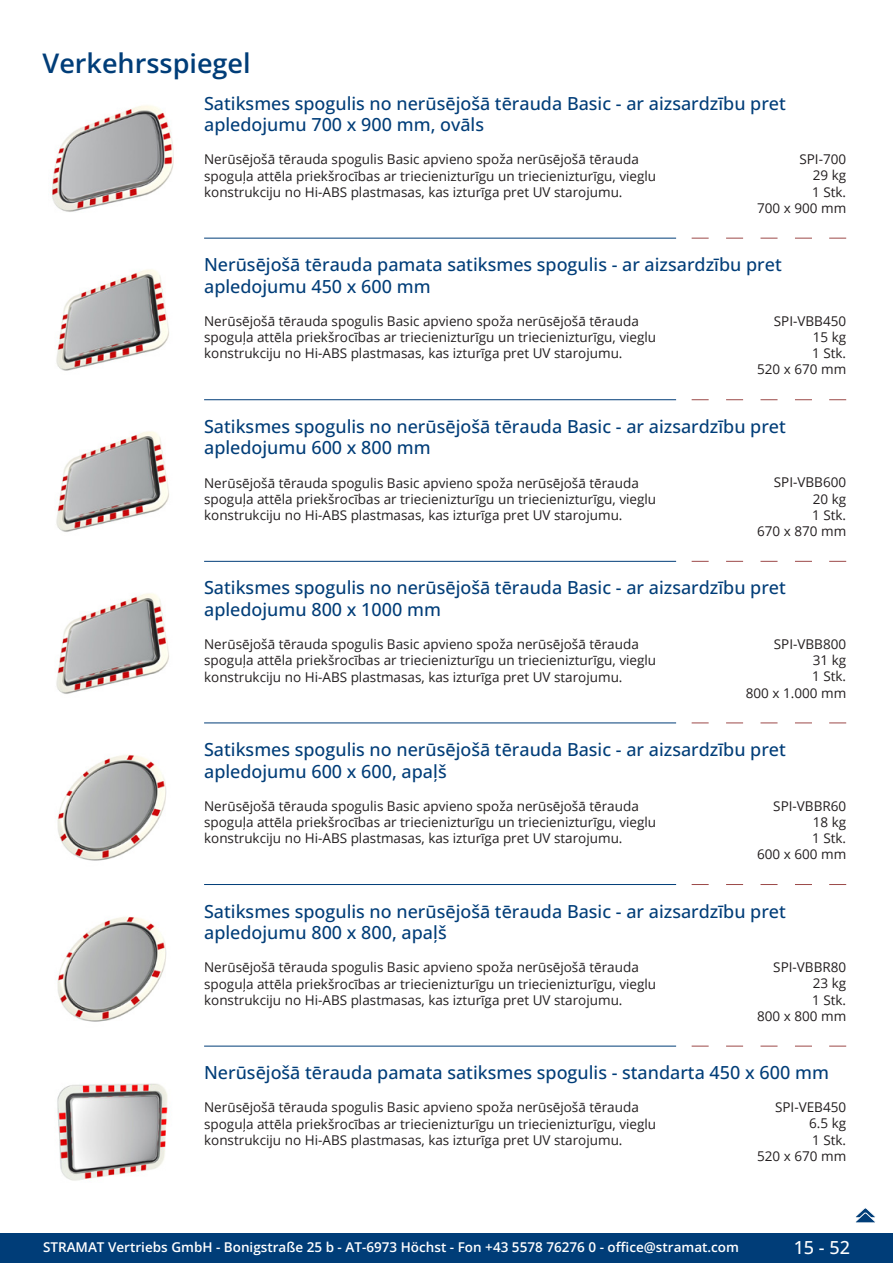
<style>
.page{position:relative;width:893px;height:1263px;background:#fff}
.page>*{position:absolute;margin:0;border:0;box-sizing:border-box;transform-origin:0 0}
.GruppeName{font:600 27px "Open Sans";color:#003d78}
.ArtikelName{font:500 18px/21.6px "Open Sans";color:#003d78}
.t1{font:500 18px "Open Sans";color:#fff}
.Beschreibung{font:13.5px/16.2px "Open Sans";color:#231f20}
.ArtikelNummer{font:13.5px "Open Sans";color:#231f20}
.t2{font:600 13.5px "Open Sans";color:#fff}
</style>
<div class="page">
<div style="left:0;top:1233px;width:893px;height:30px;background:#003d78"></div>
<img style="left:51px;top:105px;width:123px;height:107px">
<img style="left:56px;top:269px;width:113px;height:102px">
<svg style="left:692px;top:238px;width:17px;height:1px"></svg>
<svg style="left:726px;top:238px;width:17px;height:1px"></svg>
<svg style="left:760px;top:238px;width:17px;height:1px"></svg>
<svg style="left:795px;top:238px;width:17px;height:1px"></svg>
<svg style="left:829px;top:238px;width:17px;height:1px"></svg>
<hr style="left:204px;top:238px;width:472px;height:1px;background:#003d78">
<img style="left:56px;top:431px;width:113px;height:101px">
<svg style="left:692px;top:399px;width:17px;height:1px"></svg>
<svg style="left:726px;top:399px;width:17px;height:1px"></svg>
<svg style="left:760px;top:399px;width:17px;height:1px"></svg>
<svg style="left:795px;top:399px;width:17px;height:1px"></svg>
<svg style="left:829px;top:399px;width:17px;height:1px"></svg>
<hr style="left:204px;top:399px;width:472px;height:1px;background:#003d78">
<img style="left:56px;top:593px;width:113px;height:101px">
<svg style="left:692px;top:561px;width:17px;height:1px"></svg>
<svg style="left:726px;top:561px;width:17px;height:1px"></svg>
<svg style="left:760px;top:561px;width:17px;height:1px"></svg>
<svg style="left:795px;top:561px;width:17px;height:1px"></svg>
<svg style="left:829px;top:561px;width:17px;height:1px"></svg>
<hr style="left:204px;top:561px;width:472px;height:1px;background:#003d78">
<img style="left:57px;top:755px;width:110px;height:106px">
<svg style="left:692px;top:723px;width:17px;height:1px"></svg>
<svg style="left:726px;top:723px;width:17px;height:1px"></svg>
<svg style="left:760px;top:723px;width:17px;height:1px"></svg>
<svg style="left:795px;top:723px;width:17px;height:1px"></svg>
<svg style="left:829px;top:723px;width:17px;height:1px"></svg>
<hr style="left:204px;top:723px;width:472px;height:1px;background:#003d78">
<img style="left:57px;top:917px;width:110px;height:105px">
<svg style="left:692px;top:884px;width:17px;height:1px"></svg>
<svg style="left:726px;top:884px;width:17px;height:1px"></svg>
<svg style="left:760px;top:884px;width:17px;height:1px"></svg>
<svg style="left:795px;top:884px;width:17px;height:1px"></svg>
<svg style="left:829px;top:884px;width:17px;height:1px"></svg>
<hr style="left:204px;top:884px;width:472px;height:1px;background:#003d78">
<img style="left:57px;top:1083px;width:111px;height:98px">
<svg style="left:692px;top:1046px;width:17px;height:1px"></svg>
<svg style="left:726px;top:1046px;width:17px;height:1px"></svg>
<svg style="left:760px;top:1046px;width:17px;height:1px"></svg>
<svg style="left:795px;top:1046px;width:17px;height:1px"></svg>
<svg style="left:829px;top:1046px;width:17px;height:1px"></svg>
<hr style="left:204px;top:1046px;width:472px;height:1px;background:#003d78">
<svg style="left:855px;top:1208px;width:21px;height:15px"></svg>
<p class="GruppeName" style="left:43px;top:44px;width:210px">Verkehrsspiegel</p>
<p class="ArtikelName" style="left:204px;top:92px;width:583px">Satiksmes spogulis no nerūsējošā tērauda Basic - ar aizsardzību pret apledojumu 700 x 900 mm, ovāls</p>
<p class="Beschreibung" style="left:204px;top:151px;width:454px">Nerūsējošā tērauda spogulis Basic apvieno spoža nerūsējošā tērauda spoguļa attēla priekšrocības ar triecienizturīgu un triecienizturīgu, vieglu konstrukciju no Hi-ABS plastmasas, kas izturīga pret UV starojumu.</p>
<p class="ArtikelNummer" style="left:799px;top:150px;width:48px">SPI-700</p>
<p class="ArtikelNummer" style="left:813px;top:166px;width:35px">29 kg</p>
<p class="ArtikelNummer" style="left:812px;top:182px;width:36px">1 Stk.</p>
<p class="ArtikelNummer" style="left:757px;top:199px;width:91px">700 x 900 mm</p>
<p class="ArtikelName" style="left:204px;top:253px;width:579px">Nerūsējošā tērauda pamata satiksmes spogulis - ar aizsardzību pret apledojumu 450 x 600 mm</p>
<p class="Beschreibung" style="left:204px;top:313px;width:454px">Nerūsējošā tērauda spogulis Basic apvieno spoža nerūsējošā tērauda spoguļa attēla priekšrocības ar triecienizturīgu un triecienizturīgu, vieglu konstrukciju no Hi-ABS plastmasas, kas izturīga pret UV starojumu.</p>
<p class="ArtikelNummer" style="left:774px;top:312px;width:74px">SPI-VBB450</p>
<p class="ArtikelNummer" style="left:813px;top:328px;width:35px">15 kg</p>
<p class="ArtikelNummer" style="left:812px;top:344px;width:36px">1 Stk.</p>
<p class="ArtikelNummer" style="left:757px;top:360px;width:91px">520 x 670 mm</p>
<p class="ArtikelName" style="left:204px;top:415px;width:583px">Satiksmes spogulis no nerūsējošā tērauda Basic - ar aizsardzību pret apledojumu 600 x 800 mm</p>
<p class="Beschreibung" style="left:204px;top:474px;width:454px">Nerūsējošā tērauda spogulis Basic apvieno spoža nerūsējošā tērauda spoguļa attēla priekšrocības ar triecienizturīgu un triecienizturīgu, vieglu konstrukciju no Hi-ABS plastmasas, kas izturīga pret UV starojumu.</p>
<p class="ArtikelNummer" style="left:774px;top:473px;width:74px">SPI-VBB600</p>
<p class="ArtikelNummer" style="left:813px;top:489px;width:35px">20 kg</p>
<p class="ArtikelNummer" style="left:812px;top:506px;width:36px">1 Stk.</p>
<p class="ArtikelNummer" style="left:757px;top:522px;width:91px">670 x 870 mm</p>
<p class="ArtikelName" style="left:204px;top:576px;width:583px">Satiksmes spogulis no nerūsējošā tērauda Basic - ar aizsardzību pret apledojumu 800 x 1000 mm</p>
<p class="Beschreibung" style="left:204px;top:636px;width:454px">Nerūsējošā tērauda spogulis Basic apvieno spoža nerūsējošā tērauda spoguļa attēla priekšrocības ar triecienizturīgu un triecienizturīgu, vieglu konstrukciju no Hi-ABS plastmasas, kas izturīga pret UV starojumu.</p>
<p class="ArtikelNummer" style="left:774px;top:635px;width:74px">SPI-VBB800</p>
<p class="ArtikelNummer" style="left:813px;top:651px;width:35px">31 kg</p>
<p class="ArtikelNummer" style="left:812px;top:667px;width:36px">1 Stk.</p>
<p class="ArtikelNummer" style="left:746px;top:683px;width:102px">800 x 1.000 mm</p>
<p class="ArtikelName" style="left:204px;top:738px;width:583px">Satiksmes spogulis no nerūsējošā tērauda Basic - ar aizsardzību pret apledojumu 600 x 600, apaļš</p>
<p class="Beschreibung" style="left:204px;top:797px;width:454px">Nerūsējošā tērauda spogulis Basic apvieno spoža nerūsējošā tērauda spoguļa attēla priekšrocības ar triecienizturīgu un triecienizturīgu, vieglu konstrukciju no Hi-ABS plastmasas, kas izturīga pret UV starojumu.</p>
<p class="ArtikelNummer" style="left:773px;top:796px;width:74px">SPI-VBBR60</p>
<p class="ArtikelNummer" style="left:813px;top:813px;width:35px">18 kg</p>
<p class="ArtikelNummer" style="left:812px;top:829px;width:36px">1 Stk.</p>
<p class="ArtikelNummer" style="left:757px;top:845px;width:91px">600 x 600 mm</p>
<p class="ArtikelName" style="left:204px;top:900px;width:583px">Satiksmes spogulis no nerūsējošā tērauda Basic - ar aizsardzību pret apledojumu 800 x 800, apaļš</p>
<p class="Beschreibung" style="left:204px;top:959px;width:454px">Nerūsējošā tērauda spogulis Basic apvieno spoža nerūsējošā tērauda spoguļa attēla priekšrocības ar triecienizturīgu un triecienizturīgu, vieglu konstrukciju no Hi-ABS plastmasas, kas izturīga pret UV starojumu.</p>
<p class="ArtikelNummer" style="left:773px;top:958px;width:74px">SPI-VBBR80</p>
<p class="ArtikelNummer" style="left:813px;top:974px;width:35px">23 kg</p>
<p class="ArtikelNummer" style="left:812px;top:990px;width:36px">1 Stk.</p>
<p class="ArtikelNummer" style="left:757px;top:1007px;width:91px">800 x 800 mm</p>
<p class="ArtikelName" style="left:204px;top:1061px;width:626px">Nerūsējošā tērauda pamata satiksmes spogulis - standarta 450 x 600 mm</p>
<p class="Beschreibung" style="left:204px;top:1099px;width:454px">Nerūsējošā tērauda spogulis Basic apvieno spoža nerūsējošā tērauda spoguļa attēla priekšrocības ar triecienizturīgu un triecienizturīgu, vieglu konstrukciju no Hi-ABS plastmasas, kas izturīga pret UV starojumu.</p>
<p class="ArtikelNummer" style="left:775px;top:1098px;width:73px">SPI-VEB450</p>
<p class="ArtikelNummer" style="left:809px;top:1114px;width:39px">6.5 kg</p>
<p class="ArtikelNummer" style="left:812px;top:1130px;width:36px">1 Stk.</p>
<p class="ArtikelNummer" style="left:757px;top:1147px;width:91px">520 x 670 mm</p>
<p class="t2" style="left:43px;top:1238px;width:698px">STRAMAT Vertriebs GmbH - Bonigstraße 25 b - AT-6973 Höchst - Fon +43 5578 76276 0 - office@stramat.com</p>
<h2 class="t1" style="left:794px;top:1234px;width:58px">15 - 52</h2>
</div>
